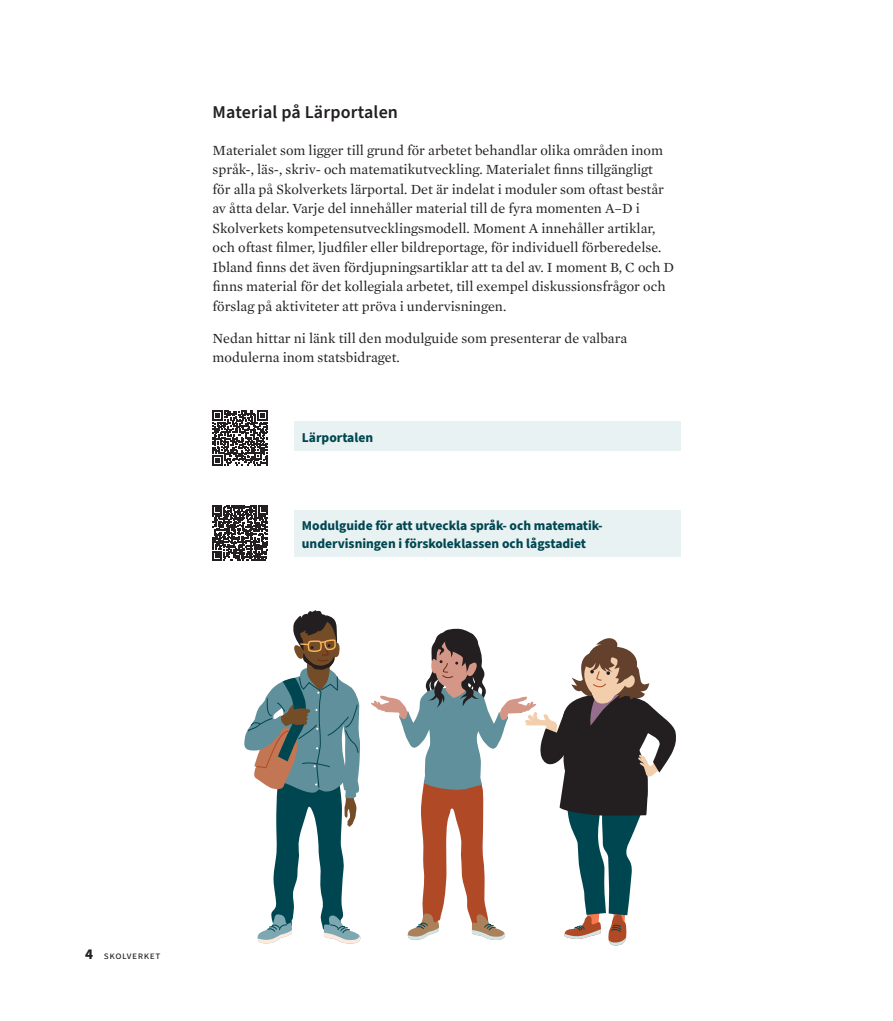
<style>
.page{position:relative;width:893px;height:1021px;background:#fff}
.page>*{position:absolute;margin:0;border:0;box-sizing:border-box;transform-origin:0 0}
.t1{font:600 18px "Source Sans Pro";letter-spacing:.01em;color:#231f20}
.Bröd_luft_ovan{font:14.25px/19.5px "Mercury Text G1";color:#231f20}
.qr-text{font:700 13.5px/18px "Source Sans Pro";color:#004651}
.t2{font:10.5px "Source Sans Pro";letter-spacing:.06em;color:#231f20}
.s1{font-weight:700;font-size:15px}
</style>
<div class="page">
<svg style="left:244px;top:610px;width:117px;height:333px"></svg>
<svg style="left:371px;top:628px;width:305px;height:317px"></svg>
<div style="left:294px;top:510px;width:387px;height:47px;background:#e8f2f2"></div>
<div style="left:294px;top:420px;width:387px;height:30px;background:#e8f2f2"></div>
<svg style="left:213px;top:505px;width:55px;height:55px"></svg>
<svg style="left:213px;top:410px;width:55px;height:55px"></svg>
<h2 class="t1" style="left:213px;top:100px;width:187px">Material på Lärportalen</h2>
<p class="Bröd_luft_ovan" style="left:213px;top:139px;width:463px">Materialet som ligger till grund för arbetet behandlar olika områden inom språk-, läs-, skriv- och matematikutveckling. Materialet finns tillgängligt för alla på Skolverkets lärportal. Det är indelat i moduler som oftast består av åtta delar. Varje del innehåller material till de fyra momenten A–D i Skolverkets kompetensutvecklingsmodell. Moment A innehåller artiklar, och oftast filmer, ljudfiler eller bildreportage, för individuell förberedelse.<br>Ibland finns det även fördjupningsartiklar att ta del av. I moment B, C och D finns material för det kollegiala arbetet, till exempel diskussionsfrågor och förslag på aktiviteter att pröva i undervisningen.</p>
<p class="Bröd_luft_ovan" style="left:213px;top:328px;width:416px">Nedan hittar ni länk till den modulguide som presenterar de valbara modulerna inom statsbidraget.</p>
<p class="qr-text" style="left:302px;top:428px;width:73px">Lärportalen</p>
<p class="qr-text" style="left:302px;top:516px;width:301px">Modulguide för att utveckla språk- och matematik&shy;undervisningen i förskoleklassen och lågstadiet</p>
<p class="t2" style="left:85px;top:948px;width:77px"><span class="s1">4</span> skolverket</p>
</div>
